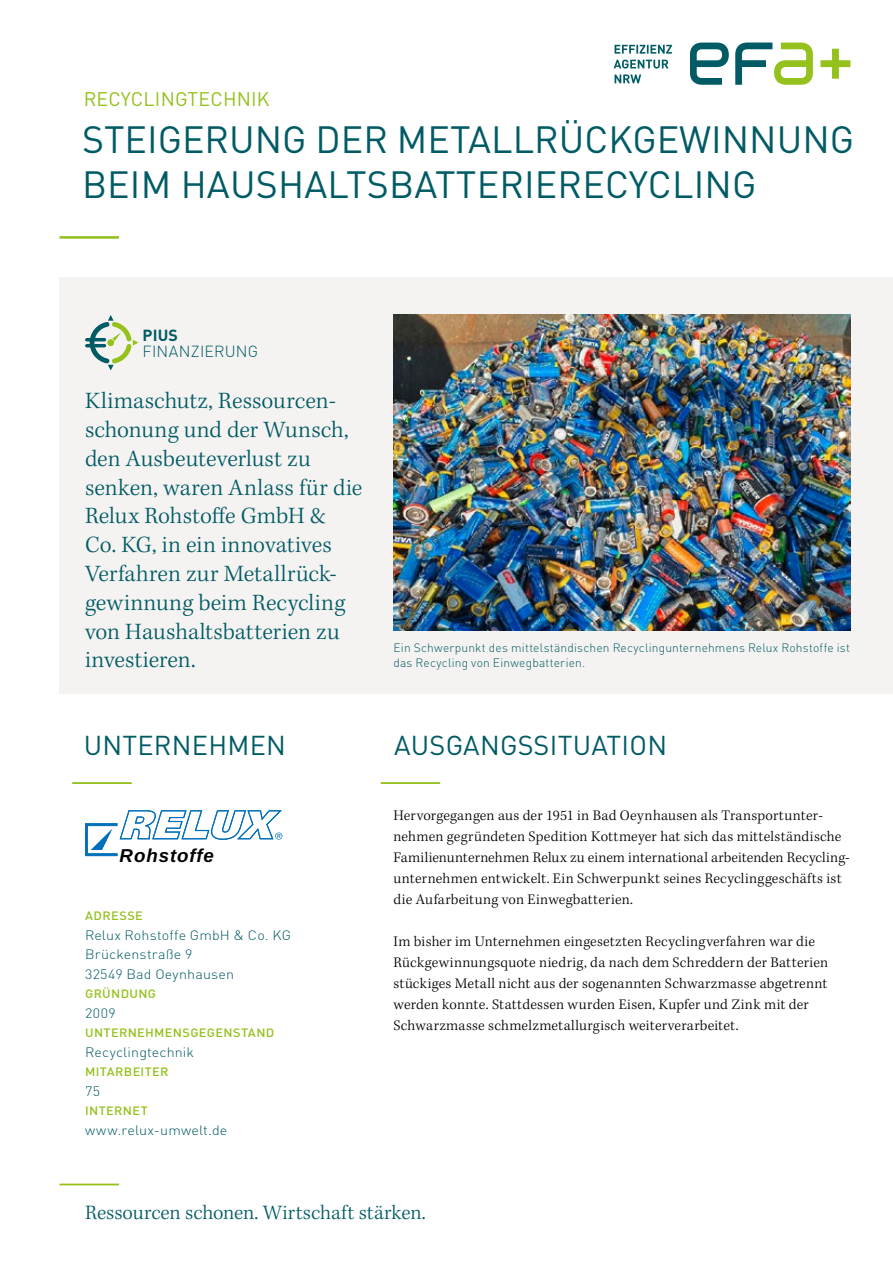
<style>
.page{position:relative;width:893px;height:1263px;background:#fff}
.page>*{position:absolute;margin:0;border:0;box-sizing:border-box;transform-origin:0 0}
.t1{font:37.5px/45px "DIN Pro";color:#005b65}
.t2{font:27px "DIN Pro";letter-spacing:.01em;color:#005b65}
.t3{font:300 24px/28.8px "Kepler Std";color:#005b65}
.t4{font:300 21px "Kepler Std";letter-spacing:-.005em;color:#005b65}
.t5{font:19.5px "DIN Pro";letter-spacing:.01em;color:#94c11c}
.t6{font:italic 700 18.75px "Liberation Sans";letter-spacing:.05em;color:#000}
.t7{font:300 15.9px "DIN Pro";letter-spacing:.015em;color:#005b65}
.t8{font:700 15.9px "DIN Pro";color:#005b65}
.t9{font:300 15px/21px "Kepler Std";letter-spacing:.015em;color:#000}
.t10{font:300 13.5px/19.5px "DIN Pro";letter-spacing:.01em;color:#005b65;scale:1.06 1}
.t11{font:300 12px/15.8px "DIN Pro";letter-spacing:.015em;color:#005b65}
.t12{font:500 12px "DIN Pro";letter-spacing:.025em;color:#94c11c;scale:1.06 1}
</style>
<div class="page">
<hr style="left:60px;top:1183px;width:59px;height:2px;background:#94c11c">
<div style="left:60px;top:277px;width:833px;height:417px;background:#f5f3f1"></div>
<img style="left:393px;top:315px;width:457px;height:315px">
<svg style="left:615px;top:75px;width:26px;height:8px"></svg>
<svg style="left:614px;top:60px;width:54px;height:9px"></svg>
<svg style="left:615px;top:45px;width:57px;height:9px"></svg>
<svg style="left:690px;top:43px;width:160px;height:42px"></svg>
<hr style="left:60px;top:236px;width:59px;height:3px;background:#94c11c">
<hr style="left:72px;top:782px;width:60px;height:2px;background:#94c11c">
<hr style="left:381px;top:782px;width:59px;height:2px;background:#94c11c">
<svg style="left:85px;top:810px;width:197px;height:46px"></svg>
<svg style="left:87px;top:315px;width:52px;height:55px"></svg>
<hr style="left:87px;top:338px;width:17px;height:3px;background:#005b65">
<hr style="left:87px;top:344px;width:17px;height:3px;background:#005b65">
<h3 class="t5" style="left:84px;top:86px;width:187px">RECYCLINGTECHNIK</h3>
<h1 class="t1" style="left:82px;top:116px;width:774px">STEIGERUNG DER METALLRÜCKGEWINNUNG<br>BEIM HAUSHALTSBATTERIERECYCLING</h1>
<p class="t8" style="left:142px;top:324px;width:37px">PIUS</p>
<p class="t7" style="left:142px;top:341px;width:117px">FINANZIERUNG</p>
<p class="t3" style="left:85px;top:387px;width:279px">Klimaschutz, Ressourcen&shy;schonung und der Wunsch, den Ausbeuteverlust zu senken, waren Anlass für die<br>Relux Rohstoffe GmbH &amp;<br>Co. KG, in ein innovatives<br>Verfahren zur Metallrück&shy;gewinnung beim Recycling von Haushaltsbatterien zu investieren.</p>
<p class="t11" style="left:393px;top:639px;width:458px">Ein Schwerpunkt des mittelständischen Recyclingunternehmens Relux Rohstoffe ist das Recycling von Einwegbatterien.</p>
<h2 class="t2" style="left:84px;top:728px;width:204px">UNTERNEHMEN</h2>
<h2 class="t2" style="left:394px;top:728px;width:274px">AUSGANGSSITUATION</h2>
<p class="t6" style="left:120px;top:842px;width:96px">Rohstoffe</p>
<p class="t12" style="left:85px;top:908px;width:56px">ADRESSE</p>
<p class="t10" style="left:85px;top:925px;width:196px">Relux Rohstoffe GmbH &amp; Co. KG<br>Brückenstraße 9<br>32549 Bad Oeynhausen</p>
<p class="t12" style="left:85px;top:986px;width:69px">GRÜNDUNG</p>
<p class="t10" style="left:85px;top:1003px;width:31px">2009</p>
<p class="t12" style="left:85px;top:1025px;width:180px">UNTERNEHMENSGEGENSTAND</p>
<p class="t10" style="left:85px;top:1042px;width:104px">Recyclingtechnik</p>
<p class="t12" style="left:85px;top:1064px;width:80px">MITARBEITER</p>
<p class="t10" style="left:85px;top:1081px;width:16px">75</p>
<p class="t12" style="left:85px;top:1103px;width:61px">INTERNET</p>
<p class="t10" style="left:85px;top:1120px;width:136px">www.relux-umwelt.de</p>
<p class="t9" style="left:393px;top:805px;width:458px">Hervorgegangen aus der 1951 in Bad Oeynhausen als Transportunter&shy;nehmen gegründeten Spedition Kottmeyer hat sich das mittelständische Familienunternehmen Relux zu einem international arbeitenden Recycling&shy;unternehmen entwickelt. Ein Schwerpunkt seines Recyclinggeschäfts ist die Aufarbeitung von Einwegbatterien.</p>
<p class="t9" style="left:393px;top:931px;width:436px">Im bisher im Unternehmen eingesetzten Recyclingverfahren war die Rückgewinnungsquote niedrig, da nach dem Schreddern der Batterien stückiges Metall nicht aus der sogenannten Schwarzmasse abgetrennt werden konnte. Stattdessen wurden Eisen, Kupfer und Zink mit der Schwarzmasse schmelzmetallurgisch weiterverarbeitet.</p>
<h3 class="t4" style="left:85px;top:1200px;width:342px">Ressourcen schonen. Wirtschaft stärken.</h3>
</div>
